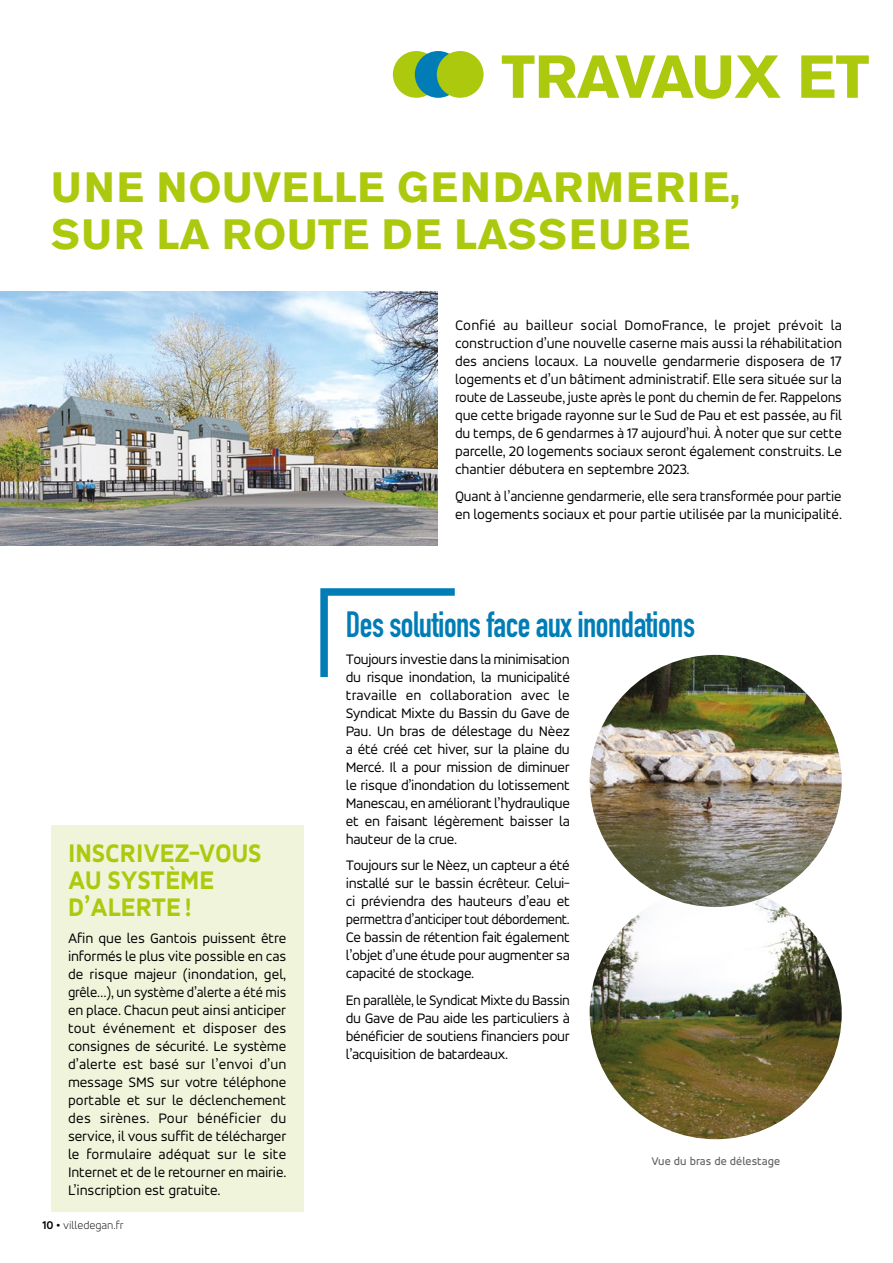
<style>
.page{position:relative;width:893px;height:1263px;background:#fff}
.page>*{position:absolute;margin:0;border:0;box-sizing:border-box;transform-origin:0 0}
.t1{font:700 60px "Akzidenz Grotesk Pro";letter-spacing:-.005em;color:#adc90e}
.t2{font:700 42px/47.8px "Akzidenz Grotesk Pro";letter-spacing:.04em;color:#adc90e}
.t3{font:700 36px "DIN Condensed";letter-spacing:-.015em;color:#007db6;scale:.95 1}
.t4{font:800 27px/27px "Accord Alternate";color:#adc90e;scale:.95 1}
.t5{font:15px/18px "Accord Alternate";letter-spacing:-.01em;color:#000;text-align:justify}
.t6{font:500 12px "Accord Alternate";color:#646363}
.t7{font:200 12px "Accord Alternate";color:#000}
.s1{font-weight:700}
</style>
<div class="page">
<img style="left:0;top:292px;width:438px;height:254px">
<div style="left:393px;top:51px;width:47px;height:47px;background:#adc90e;border-radius:50%"></div>
<div style="left:415px;top:51px;width:47px;height:47px;background:#007db6;border-radius:50%"></div>
<div style="left:437px;top:51px;width:47px;height:47px;background:#adc90e;border-radius:50%"></div>
<div style="left:51px;top:825px;width:252px;height:387px;background:#f0f4db"></div>
<svg style="left:320px;top:588px;width:135px;height:89px"></svg>
<img style="left:590px;top:887px;width:252px;height:252px;border-radius:126px">
<img style="left:590px;top:655px;width:252px;height:252px;border-radius:126px">
<h1 class="t1" style="left:501px;top:38px;width:369px">TRAVAUX ET</h1>
<h2 class="t2" style="left:51px;top:162px;width:691px">UNE NOUVELLE GENDARMERIE,<br>SUR LA ROUTE DE LASSEUBE</h2>
<h3 class="t4" style="left:68px;top:839px;width:205px">INSCRIVEZ-VOUS<br>AU SYSTÈME<br>D’ALERTE!</h3>
<p class="t5" style="left:68px;top:929px;width:220px">Afin que les Gantois puissent être informés le plus vite possible en cas de risque majeur (inondation, gel, grêle…), un système d’alerte a été mis en place. Chacun peut ainsi anticiper tout événement et disposer des consignes de sécurité. Le système d’alerte est basé sur l’envoi d’un message SMS sur votre téléphone portable et sur le déclenchement des sirènes. Pour bénéficier du service, il vous suffit de télécharger le formulaire adéquat sur le site Internet et de le retourner en mairie.<br>L’inscription est gratuite.</p>
<p class="t7" style="left:43px;top:1218px;width:82px"><span class="s1">10 •</span> villedegan.fr</p>
<p class="t5" style="left:455px;top:316px;width:389px">Confié au bailleur social DomoFrance, le projet prévoit la construction d’une nouvelle caserne mais aussi la réhabilitation des anciens locaux. La nouvelle gendarmerie disposera de 17 logements et d’un bâtiment administratif. Elle sera située sur la route de Lasseube, juste après le pont du chemin de fer. Rappelons que cette brigade rayonne sur le Sud de Pau et est passée, au fil du temps, de 6 gendarmes à 17 aujourd’hui. À noter que sur cette parcelle, 20 logements sociaux seront également construits. Le chantier débutera en septembre 2023.</p>
<p class="t5" style="left:455px;top:486px;width:389px">Quant à l’ancienne gendarmerie, elle sera transformée pour partie en logements sociaux et pour partie utilisée par la municipalité.</p>
<h3 class="t3" style="left:346px;top:600px;width:369px">Des solutions face aux inondations</h3>
<p class="t5" style="left:346px;top:649px;width:226px">Toujours investie dans la minimisation du risque inondation, la municipalité travaille en collaboration avec le Syndicat Mixte du Bassin du Gave de Pau. Un bras de délestage du Nèez a été créé cet hiver, sur la plaine du Mercé. Il a pour mission de diminuer le risque d’inondation du lotissement Manescau, en améliorant l’hydraulique et en faisant légèrement baisser la hauteur de la crue.</p>
<p class="t5" style="left:346px;top:856px;width:226px">Toujours sur le Nèez, un capteur a été installé sur le bassin écrêteur. Celui&shy;ci préviendra des hauteurs d’eau et permettra d’anticiper tout débordement.<br>Ce bassin de rétention fait également l’objet d’une étude pour augmenter sa capacité de stockage.</p>
<p class="t5" style="left:346px;top:990px;width:225px">En parallèle, le Syndicat Mixte du Bassin du Gave de Pau aide les particuliers à bénéficier de soutiens financiers pour l’acquisition de batardeaux.</p>
<p class="t6" style="left:651px;top:1154px;width:130px">Vue du bras de délestage</p>
</div>
